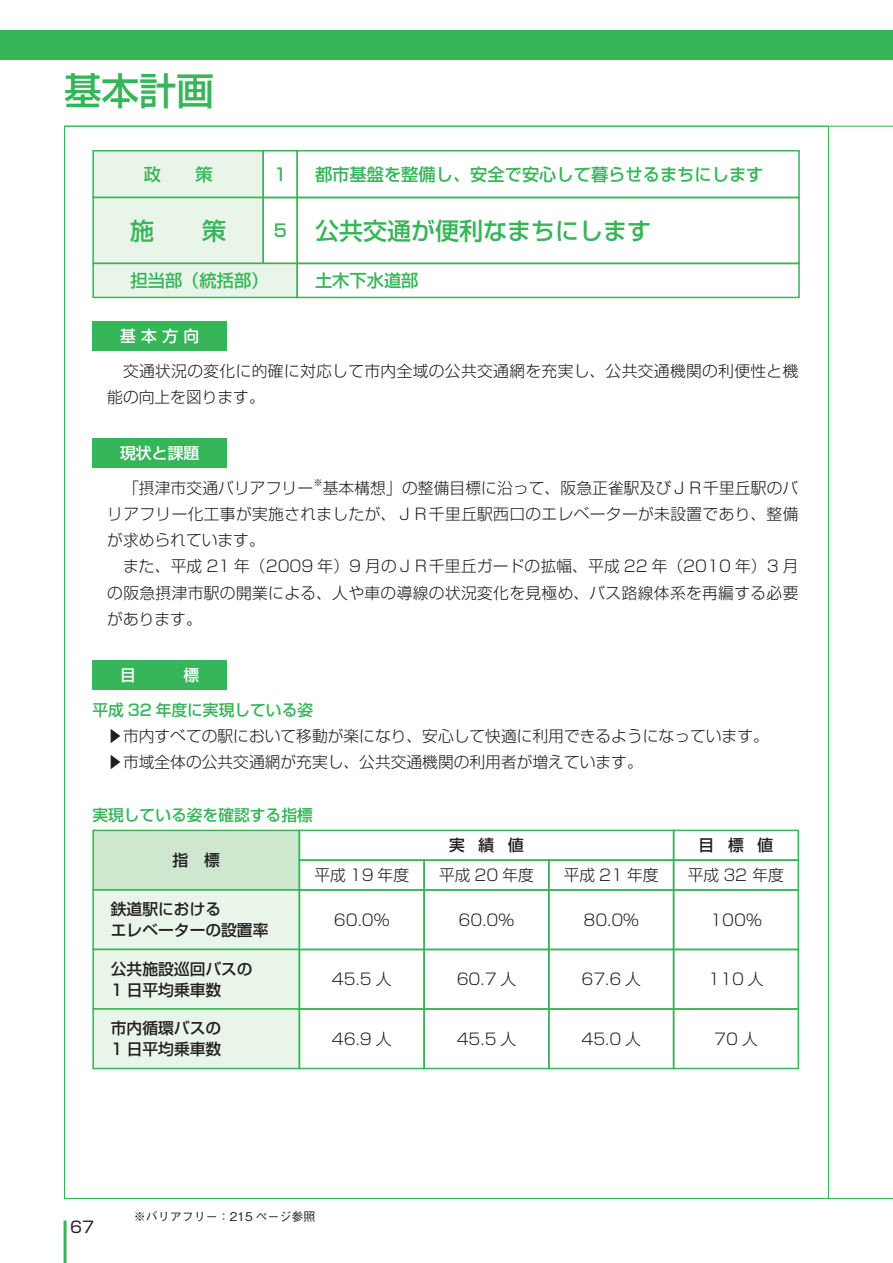
<style>
.page{position:relative;width:893px;height:1263px;background:#fff}
.page>*{position:absolute;margin:0;border:0;box-sizing:border-box;transform-origin:0 0}
.t1{font:500 37.5px "Shin Go Pro";color:#36b559}
.t2{font:500 24px "Shin Go Pro";color:#36b559}
.t3{font:500 17.25px "Shin Go Pro";color:#36b559}
.t4{font:300 15.75px/26.2px "Shin Go Pro";letter-spacing:.005em;color:#231f20}
.t5{font:500 15.75px/21px "Shin Go Pro";color:#231f20}
.t6{font:500 15.75px "Shin Go Pro";color:#36b559}
.t7{font:500 15.75px "Shin Go Pro";letter-spacing:.01em;color:#fff}
.t8{font:15.75px "Shin Go Pro";color:#231f20}
.t9{font:500 12px "Gothic BBB Pro";color:#231f20}
.t10{font:300 9.15px "Shin Go Pro";color:#231f20}
.s1{font-size:17.25px}
</style>
<div class="page">
<hr style="left:64px;top:1220px;width:3px;height:43px;background:#36b559">
<div style="left:0;top:30px;width:893px;height:30px;background:#36b559"></div>
<div style="left:93px;top:151px;width:170px;height:46px;background:#eaf5ea"></div>
<div style="left:92px;top:150px;width:172px;height:48px;border:2px solid #36b559"></div>
<div style="left:296px;top:150px;width:504px;height:48px;border:2px solid #36b559"></div>
<div style="left:262px;top:150px;width:36px;height:48px;border:2px solid #36b559"></div>
<div style="left:93px;top:197px;width:170px;height:66px;background:#eaf5ea"></div>
<div style="left:92px;top:197px;width:172px;height:67px;border:2px solid #36b559"></div>
<div style="left:296px;top:197px;width:504px;height:67px;border:2px solid #36b559"></div>
<div style="left:262px;top:197px;width:36px;height:67px;border:2px solid #36b559"></div>
<div style="left:93px;top:263px;width:204px;height:34px;background:#eaf5ea"></div>
<div style="left:92px;top:263px;width:206px;height:35px;border:2px solid #36b559"></div>
<div style="left:296px;top:263px;width:504px;height:35px;border:2px solid #36b559"></div>
<div style="left:92px;top:321px;width:135px;height:30px;background:#36b559"></div>
<div style="left:92px;top:438px;width:135px;height:30px;background:#36b559"></div>
<div style="left:92px;top:660px;width:135px;height:30px;background:#36b559"></div>
<div style="left:93px;top:830px;width:206px;height:60px;background:#cee7cf"></div>
<div style="left:92px;top:830px;width:208px;height:61px;border:2px solid #36b559"></div>
<div style="left:299px;top:830px;width:375px;height:31px;border:2px solid #36b559"></div>
<div style="left:673px;top:830px;width:126px;height:31px;border:2px solid #36b559"></div>
<div style="left:93px;top:890px;width:206px;height:59px;background:#eaf5ea"></div>
<div style="left:92px;top:889px;width:208px;height:61px;border:2px solid #36b559"></div>
<div style="left:93px;top:949px;width:206px;height:60px;background:#eaf5ea"></div>
<div style="left:92px;top:949px;width:208px;height:61px;border:2px solid #36b559"></div>
<div style="left:93px;top:1009px;width:206px;height:59px;background:#eaf5ea"></div>
<div style="left:92px;top:1008px;width:208px;height:61px;border:2px solid #36b559"></div>
<div style="left:299px;top:949px;width:126px;height:61px;border:2px solid #36b559"></div>
<div style="left:299px;top:1008px;width:126px;height:61px;border:2px solid #36b559"></div>
<div style="left:423px;top:889px;width:127px;height:61px;border:2px solid #36b559"></div>
<div style="left:423px;top:949px;width:127px;height:61px;border:2px solid #36b559"></div>
<div style="left:423px;top:1008px;width:127px;height:61px;border:2px solid #36b559"></div>
<div style="left:548px;top:889px;width:126px;height:61px;border:2px solid #36b559"></div>
<div style="left:548px;top:949px;width:126px;height:61px;border:2px solid #36b559"></div>
<div style="left:548px;top:1008px;width:126px;height:61px;border:2px solid #36b559"></div>
<div style="left:673px;top:889px;width:126px;height:61px;border:2px solid #36b559"></div>
<div style="left:673px;top:949px;width:126px;height:61px;border:2px solid #36b559"></div>
<div style="left:673px;top:1008px;width:126px;height:61px;border:2px solid #36b559"></div>
<div style="left:299px;top:859px;width:126px;height:32px;border:2px solid #36b559"></div>
<div style="left:423px;top:859px;width:127px;height:32px;border:2px solid #36b559"></div>
<div style="left:548px;top:859px;width:126px;height:32px;border:2px solid #36b559"></div>
<div style="left:673px;top:859px;width:126px;height:32px;border:2px solid #36b559"></div>
<h1 class="t1" style="left:64px;top:60px;width:152px">基本計画</h1>
<p class="t3" style="left:144px;top:160px;width:71px">政　　策</p>
<p class="t3" style="left:274px;top:160px;width:15px">1</p>
<p class="t3" style="left:315px;top:160px;width:450px">都市基盤を整備し、安全で安心して暮らせるまちにします</p>
<h2 class="t2" style="left:130px;top:211px;width:98px">施　　策</h2>
<h2 class="t2" style="left:274px;top:211px;width:379px"><span class="s1">5</span> 公共交通が便利なまちにします</h2>
<p class="t3" style="left:131px;top:266px;width:139px">担当部（統括部）</p>
<p class="t3" style="left:315px;top:266px;width:105px">土木下水道部</p>
<p class="t7" style="left:120px;top:323px;width:81px">基本方向</p>
<p class="t4" style="left:107px;top:355px;width:693px;text-indent:16px">交通状況の変化に的確に対応して市内全域の公共交通網を充実し、公共交通機関の利便性と機能の向上を図ります。</p>
<p class="t7" style="left:120px;top:440px;width:81px">現状と課題</p>
<p class="t4" style="left:123px;top:472px;width:192px">「摂津市交通バリアフリー</p>
<p class="t10" style="left:313px;top:475px;width:11px">※</p>
<p class="t4" style="left:107px;top:472px;width:693px;text-align:justify;text-indent:215px">基本構想」の整備目標に沿って、阪急正雀駅及びＪＲ千里丘駅のバリアフリー化工事が実施されましたが、ＪＲ千里丘駅西口のエレベーターが未設置であり、整備が求められています。</p>
<p class="t4" style="left:107px;top:551px;width:693px;text-align:justify;text-indent:16px">また、平成 21 年（2009 年）9 月のＪＲ千里丘ガードの拡幅、平成 22 年（2010 年）3 月の阪急摂津市駅の開業による、人や車の導線の状況変化を見極め、バス路線体系を再編する必要があります。</p>
<p class="t7" style="left:120px;top:662px;width:17px">目</p>
<p class="t7" style="left:184px;top:662px;width:17px">標</p>
<p class="t6" style="left:92px;top:697px;width:222px">平成 32 年度に実現している姿</p>
<p class="t4" style="left:107px;top:721px;width:663px">▶市内すべての駅において移動が楽になり、安心して快適に利用できるようになっています。▶市域全体の公共交通網が充実し、公共交通機関の利用者が増えています。</p>
<p class="t6" style="left:92px;top:802px;width:222px">実現している姿を確認する指標</p>
<p class="t5" style="left:173px;top:848px;width:49px">指　標</p>
<p class="t5" style="left:449px;top:833px;width:76px">実績値</p>
<p class="t5" style="left:698px;top:833px;width:76px">目標値</p>
<p class="t4" style="left:314px;top:860px;width:96px">平成 19 年度</p>
<p class="t4" style="left:439px;top:860px;width:96px">平成 20 年度</p>
<p class="t4" style="left:564px;top:860px;width:96px">平成 21 年度</p>
<p class="t4" style="left:688px;top:860px;width:98px">平成 32 年度</p>
<p class="t5" style="left:111px;top:897px;width:159px">鉄道駅における<br>エレベーターの設置率</p>
<p class="t5" style="left:111px;top:956px;width:143px">公共施設巡回バスの<br>1 日平均乗車数</p>
<p class="t5" style="left:111px;top:1016px;width:112px">市内循環バスの<br>1 日平均乗車数</p>
<p class="t4" style="left:334px;top:905px;width:57px">60.0％</p>
<p class="t4" style="left:332px;top:964px;width:61px">45.5 人</p>
<p class="t4" style="left:332px;top:1024px;width:61px">46.9 人</p>
<p class="t8" style="left:70px;top:1214px;width:25px">67</p>
<p class="t9" style="left:134px;top:1206px;width:183px">※バリアフリー：215 ページ参照</p>
<p class="t4" style="left:459px;top:905px;width:57px">60.0％</p>
<p class="t4" style="left:583px;top:905px;width:57px">80.0％</p>
<p class="t4" style="left:457px;top:964px;width:61px">60.7 人</p>
<p class="t4" style="left:581px;top:964px;width:61px">67.6 人</p>
<p class="t4" style="left:457px;top:1024px;width:61px">45.5 人</p>
<p class="t4" style="left:581px;top:1024px;width:61px">45.0 人</p>
<p class="t4" style="left:710px;top:905px;width:53px">100％</p>
<p class="t4" style="left:708px;top:964px;width:57px">110 人</p>
<p class="t4" style="left:714px;top:1024px;width:45px">70 人</p>
</div>
